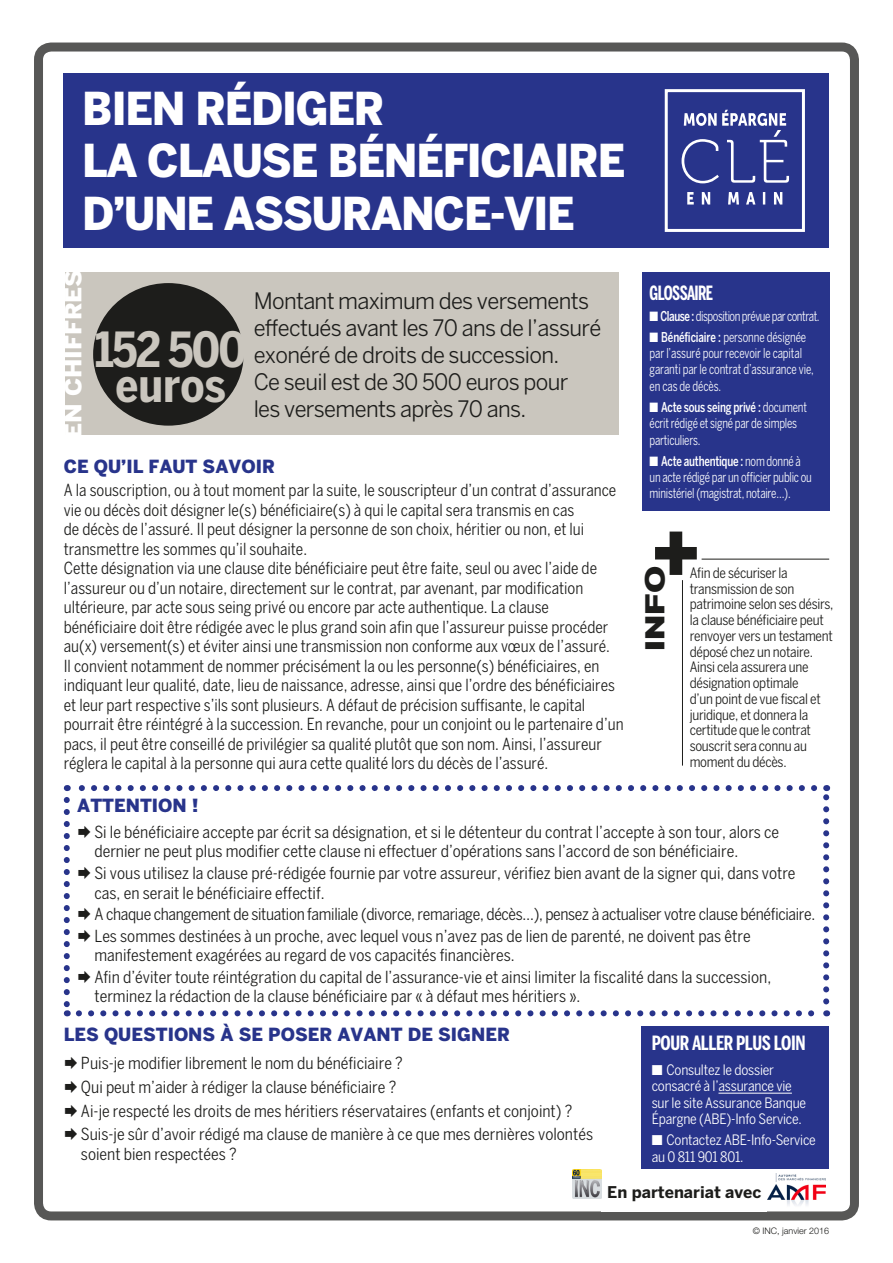
<style>
.page{position:relative;width:893px;height:1263px;background:#fff}
.page>*{position:absolute;margin:0;border:0;box-sizing:border-box;transform-origin:0 0}
.t1{font:700 48px "Benton Sans Cond";letter-spacing:-.04em;color:#cac6be}
.t2{font:700 46.5px "Benton Sans Cond";color:#cac6be}
.t3{font:900 45px/52.5px "Benton Sans";letter-spacing:-.03em;color:#fff;scale:.95 1}
.t4{font:28.65px "Agrotesk Bold Extend";color:#1d1d1b}
.t5{font:22.5px/27px "Benton Sans";letter-spacing:-.03em;color:#1d1d1b}
.t6{font:900 22.5px "Benton Sans";color:#fff;scale:1.1 1}
.t7{font:700 19.5px "Benton Sans Comp";letter-spacing:-.02em;color:#fff}
.t8{font:700 19.5px "Benton Sans Comp";letter-spacing:-.04em;color:#fff;scale:.88 1}
.t9{font:900 18px "Benton Sans";color:#28348b}
.t10{font:16.5px/19.5px "Benton Sans Cond";color:#1d1d1b}
.t11{font:16.5px/21.6px "Benton Sans Cond";letter-spacing:-.02em;color:#1d1d1b}
.t12{font:700 16.05px "Benton Sans";color:#1d1d1b}
.t13{font:14.25px/15.8px "Benton Sans Cond";letter-spacing:-.02em;color:#1d1d1b}
.t14{font:14.25px/16.5px "Benton Sans Cond";letter-spacing:-.015em;color:#fff}
.t15{font:13.5px/16.5px "Benton Sans Cond";letter-spacing:-.02em;color:#fff;scale:.85 1}
.t16{font:13.5px "Benton Sans Cond";letter-spacing:-.04em;color:#fff;scale:.85 1}
.t17{font:300 9px "Helvetica Neue";color:#1d1d1b}
.s1{font-weight:500}
</style>
<div class="page">
<div style="left:34px;top:43px;width:825px;height:1177px;border:9px solid #575756;border-radius:13px"></div>
<div style="left:601px;top:1186px;width:166px;height:25px;background:#fff"></div>
<img style="left:572px;top:1169px;width:30px;height:30px">
<div style="left:768px;top:1174px;width:61px;height:37px;background:#fff"></div>
<img style="left:768px;top:1174px;width:58px;height:32px">
<div style="left:64px;top:73px;width:765px;height:175px;background:#28348b"></div>
<div style="left:665px;top:89px;width:140px;height:143px;border:3px solid #fff"></div>
<svg style="left:687px;top:192px;width:95px;height:13px"></svg>
<svg style="left:682px;top:110px;width:107px;height:73px"></svg>
<svg style="left:79px;top:1010px;width:736px;height:6px"></svg>
<svg style="left:64px;top:800px;width:6px;height:216px"></svg>
<svg style="left:823px;top:785px;width:6px;height:216px"></svg>
<svg style="left:67px;top:785px;width:747px;height:6px"></svg>
<div style="left:641px;top:1027px;width:188px;height:142px;background:#28348b"></div>
<hr style="left:718px;top:1093px;width:74px;height:1px;background:#fff">
<hr style="left:702px;top:559px;width:127px;height:1px;background:#1d1d1b">
<hr style="left:682px;top:580px;width:1px;height:186px;background:#1d1d1b">
<svg style="left:655px;top:531px;width:42px;height:44px"></svg>
<div style="left:65px;top:273px;width:553px;height:162px;background:#cac6be"></div>
<div style="left:93px;top:283px;width:151px;height:143px;background:#1d1d1b;border-radius:50%"></div>
<div style="left:642px;top:272px;width:187px;height:239px;background:#28348b"></div>
<h3 class="t3" style="left:82px;top:82px;width:206px;text-indent:113px">RÉDIGER<br>LA CLAUSE</h3>
<h3 class="t3" style="left:82px;top:82px;width:56px">BIEN</h3>
<h3 class="t3" style="left:328px;top:134px;width:217px">BÉNÉFICIAIRE</h3>
<h3 class="t3" style="left:82px;top:187px;width:76px">D’UNE</h3>
<h3 class="t3" style="left:224px;top:187px;width:33px">ASSURAN</h3>
<h3 class="t3" style="left:434px;top:187px;width:100px">CE-VIE</h3>
<h3 class="t6" style="left:60px;top:439px;width:156px;rotate:-90deg">EN CHIFFRES</h3>
<p class="t8" style="left:650px;top:282px;width:74px">GLOSSAIRE</p>
<p class="t16" style="left:650px;top:308px;width:201px">■ <span class="s1">Clause :</span> disposition prévue par contrat.</p>
<p class="t15" style="left:650px;top:328px;width:195px">■ <span class="s1">Bénéficiaire :</span> personne désignée par l’assuré pour recevoir le capital garanti par le contrat d’assurance vie, en cas de décès.</p>
<p class="t15" style="left:650px;top:398px;width:187px">■ <span class="s1">Acte sous seing privé :</span> document écrit rédigé et signé par de simples particuliers.</p>
<p class="t15" style="left:650px;top:452px;width:192px">■ <span class="s1">Acte authentique :</span> nom donné à un acte rédigé par un officier public ou ministériel (magistrat, notaire…).</p>
<h3 class="t5" style="left:254px;top:287px;width:349px">Montant maximum des versements effectués avant les 70 ans de l’assuré exonéré de droits de succession.<br>Ce seuil est de 30 500 euros pour<br>les versements après 70 ans.</h3>
<h1 class="t1" style="left:95px;top:322px;width:154px">152 500</h1>
<h2 class="t2" style="left:116px;top:358px;width:112px">euros</h2>
<p class="t9" style="left:64px;top:455px;width:110px">CE QU’IL FAUT</p>
<p class="t9" style="left:203px;top:455px;width:13px">SAVOIR</p>
<p class="t10" style="left:64px;top:480px;width:561px">A la souscription, ou à tout moment par la suite, le souscripteur d’un contrat d’assurance vie ou décès doit désigner le(s) bénéficiaire(s) à qui le capital sera transmis en cas<br>de décès de l’assuré. Il peut désigner la personne de son choix, héritier ou non, et lui transmettre les sommes qu’il souhaite.<br>Cette désignation via une clause dite bénéficiaire peut être faite, seul ou avec l’aide de l’assureur ou d’un notaire, directement sur le contrat, par avenant, par modification ultérieure, par acte sous seing privé ou encore par acte authentique. La clause bénéficiaire doit être rédigée avec le plus grand soin afin que l’assureur puisse procéder au(x) versement(s) et éviter ainsi une transmission non conforme aux vœux de l’assuré.<br>Il convient notamment de nommer précisément la ou les personne(s) bénéficiaires, en indiquant leur qualité, date, lieu de naissance, adresse, ainsi que l’ordre des bénéficiaires et leur part respective s’ils sont plusieurs. A défaut de précision suffisante, le capital pourrait être réintégré à la succession. En revanche, pour un conjoint ou le partenaire d’un pacs, il peut être conseillé de privilégier sa qualité plutôt que son nom. Ainsi, l’assureur réglera le capital à la personne qui aura cette qualité lors du décès de l’assuré.</p>
<p class="t9" style="left:77px;top:795px;width:14px">ATTENTION</p>
<p class="t9" style="left:192px;top:795px;width:8px">!</p>
<p class="t10" style="left:94px;top:822px;width:686px">Si le bénéficiaire accepte par écrit sa désignation, et si le détenteur du contrat l’accepte à son tour, alors ce dernier ne peut plus modifier cette clause ni effectuer d’opérations sans l’accord de son bénéficiaire.</p>
<p class="t10" style="left:94px;top:863px;width:703px">Si vous utilisez la clause pré-rédigée fournie par votre assureur, vérifiez bien avant de la signer qui, dans votre cas, en serait le bénéficiaire effectif.</p>
<p class="t11" style="left:94px;top:903px;width:722px">A chaque changement de situation familiale (divorce, remariage, décès…), pensez à actualiser votre clause bénéficiaire.<br>Les sommes destinées à un proche, avec lequel vous n’avez pas de lien de parenté, ne doivent pas être</p>
<p class="t10" style="left:94px;top:944px;width:678px;line-height:21.6px">manifestement exagérées au regard de vos capacités financières.<br>Afin d’éviter toute réintégration du capital de l’assurance-vie et ainsi limiter la fiscalité dans la succession,</p>
<p class="t10" style="left:94px;top:987px;width:487px">terminez la rédaction de la clause bénéficiaire par « à défaut mes héritiers ».</p>
<p class="t7" style="left:652px;top:1031px;width:155px">POUR ALLER PLUS LOIN</p>
<p class="t14" style="left:652px;top:1061px;width:156px">■ Consultez le dossier consacré à l’assurance vie sur le site Assurance Banque<br>Épargne (ABE)-Info Service.</p>
<p class="t14" style="left:652px;top:1131px;width:166px">■ Contactez ABE-Info-Service au 0 811 901 801.</p>
<h3 class="t4" style="left:638px;top:651px;width:86px;rotate:-90deg">INFO</h3>
<p class="t13" style="left:690px;top:565px;width:145px">Afin de sécuriser la transmission de son patrimoine selon ses désirs, la clause bénéficiaire peut renvoyer vers un testament déposé chez un notaire.<br>Ainsi cela assurera une désignation optimale<br>d’un point de vue fiscal et juridique, et donnera la certitude que le contrat souscrit sera connu au moment du décès.</p>
<p class="t9" style="left:64px;top:1024px;width:448px">LES QUESTIONS À SE POSER AVANT DE SIGNER</p>
<p class="t10" style="left:81px;top:1051px;width:514px;line-height:23.7px">Puis-je modifier librement le nom du bénéficiaire ?<br>Qui peut m’aider à rédiger la clause bénéficiaire ?<br>Ai-je respecté les droits de mes héritiers réservataires (enfants et conjoint) ?<br>Suis-je sûr d’avoir rédigé ma clause de manière à ce que mes dernières volontés</p>
<p class="t10" style="left:81px;top:1144px;width:157px">soient bien respectées ?</p>
<p class="t12" style="left:607px;top:1183px;width:156px">En partenariat avec</p>
<p class="t17" style="left:753px;top:1225px;width:78px">© INC, janvier 2016</p>
</div>
